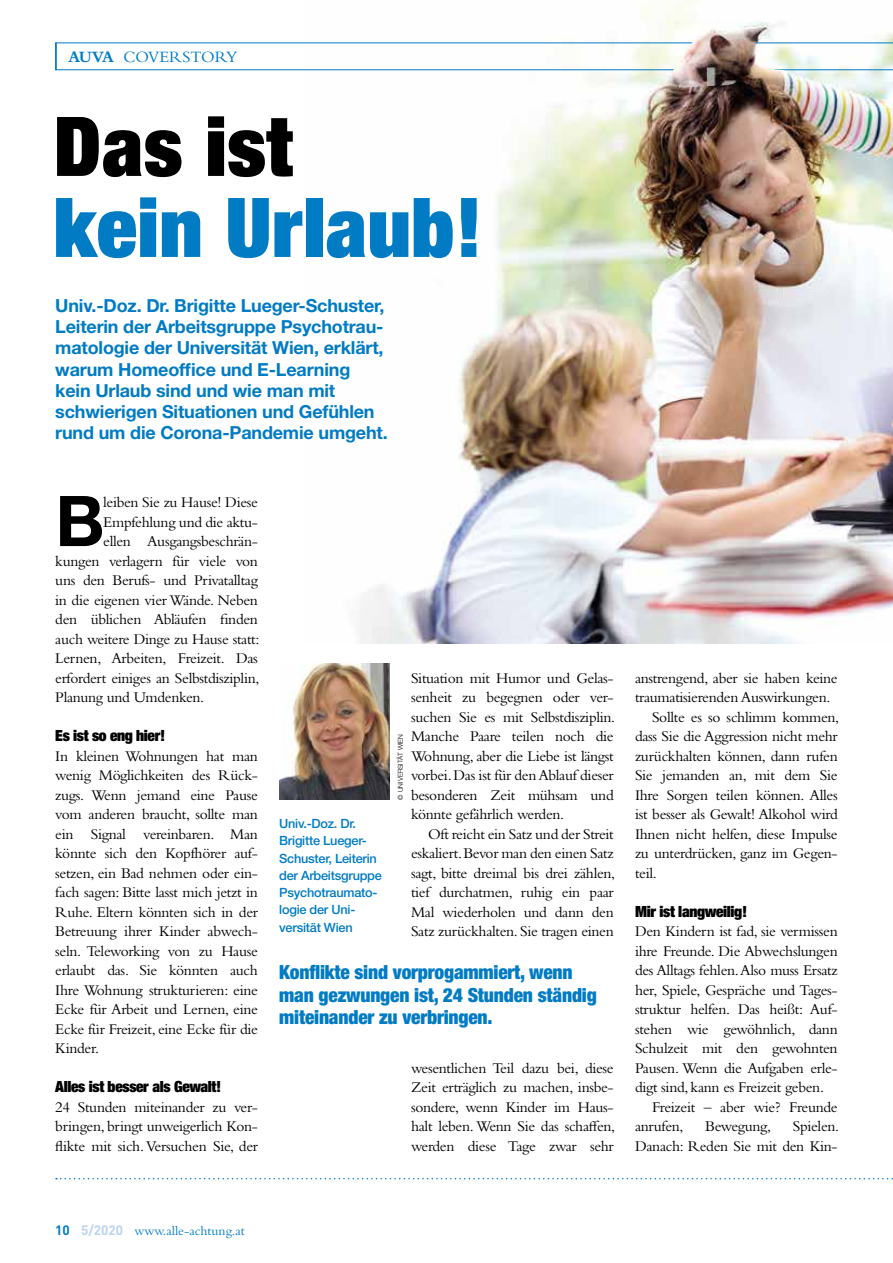
<style>
.page{position:relative;width:893px;height:1263px;background:#fff}
.page>*{position:absolute;margin:0;border:0;box-sizing:border-box;transform-origin:0 0}
.t1{font:900 condensed 82.5px/81px "Helvetica Neue LT Std";letter-spacing:.01em;color:#007bc4}
.t2{font:700 70.05px "Helvetica Neue LT Std";color:#000}
.t3{font:900 condensed 19.5px/22.5px "Helvetica Neue LT Std";letter-spacing:-.01em;color:#007bc4}
.t4{font:700 18px/21px "Helvetica Neue LT Std";letter-spacing:-.01em;color:#007bc4}
.t5{font:16.5px "Bembo Std";color:#007bc4}
.t6{font:15.45px/19.5px "Bembo Std";letter-spacing:-.02em;color:#000;text-align:justify}
.t7{font:900 condensed 15.45px "Helvetica Neue LT Std";letter-spacing:-.02em;color:#000}
.t8{font:13.5px "Bembo Std";color:#007bc4}
.t9{font:500 12.75px/17.2px "Helvetica Neue LT Std";letter-spacing:-.02em;color:#007bc4}
.t10{font:300 6.75px "Helvetica Neue LT Std";color:#000}
.s1{font-weight:700}
.s2{color:#000}
.s3{font-family:"DIN Pro";font-weight:700}
.s4{font-family:"DIN Pro";font-weight:700;color:#bcd4f0}
</style>
<div class="page">
<img style="left:360px;top:0;width:533px;height:644px">
<svg style="left:55px;top:42px;width:838px;height:29px"></svg>
<hr style="left:55px;top:43px;width:2px;height:27px;background:#007bc4">
<img style="left:279px;top:663px;width:111px;height:137px">
<img style="left:671px;top:39px;width:115px;height:49px">
<svg style="left:56px;top:1178px;width:837px;height:1px"></svg>
<p class="t5" style="left:68px;top:47px;width:171px"><span class="s1">AUVA</span> COVERSTORY</p>
<h1 class="t1" style="left:54px;top:104px;width:430px"><span class="s2">Das ist<br></span>kein Urlaub!</h1>
<p class="t4" style="left:55px;top:295px;width:334px">Univ.-Doz. Dr. Brigitte Lueger-Schuster, Leiterin der Arbeitsgruppe Psychotrau&shy;matologie der Universität Wien, erklärt, warum Homeoffice und E-Learning kein Urlaub sind und wie man mit schwierigen Situationen und Gefühlen rund um die Corona-Pandemie umgeht.</p>
<p class="t2" style="left:55px;top:478px;width:51px">B</p>
<p class="t6" style="left:103px;top:492px;width:156px">leiben Sie zu Hause! Diese</p>
<p class="t6" style="left:103px;top:512px;width:156px">Empfehlung und die aktu-</p>
<p class="t6" style="left:103px;top:531px;width:156px">ellen Ausgangsbeschrän-</p>
<p class="t6" style="left:55px;top:551px;width:204px">kungen verlagern für viele von</p>
<p class="t6" style="left:55px;top:570px;width:204px">uns den Berufs- und Privatalltag</p>
<p class="t6" style="left:55px;top:590px;width:204px">in die eigenen vier Wände. Neben</p>
<p class="t6" style="left:55px;top:609px;width:204px">den üblichen Abläufen finden</p>
<p class="t6" style="left:55px;top:629px;width:206px">auch weitere Dinge zu Hause statt:</p>
<p class="t6" style="left:55px;top:648px;width:204px">Lernen, Arbeiten, Freizeit. Das</p>
<p class="t6" style="left:55px;top:668px;width:206px">erfordert einiges an Selbstdisziplin,</p>
<p class="t6" style="left:55px;top:687px;width:151px">Planung und Umdenken.</p>
<h2 class="t7" style="left:55px;top:726px;width:112px">Es ist so eng hier!</h2>
<p class="t6" style="left:55px;top:746px;width:204px">In kleinen Wohnungen hat man wenig Möglichkeiten des Rück&shy;zugs. Wenn jemand eine Pause vom anderen braucht, sollte man ein Signal vereinbaren. Man könnte sich den Kopfhörer auf&shy;setzen, ein Bad nehmen oder ein&shy;fach sagen: Bitte lasst mich jetzt in Ruhe. Eltern könnten sich in der Betreuung ihrer Kinder abwech&shy;seln. Teleworking von zu Hause erlaubt das. Sie könnten auch Ihre Wohnung strukturieren: eine Ecke für Arbeit und Lernen, eine Ecke für Freizeit, eine Ecke für die Kinder.</p>
<h2 class="t7" style="left:55px;top:1077px;width:168px">Alles ist besser als Gewalt!</h2>
<p class="t6" style="left:55px;top:1097px;width:204px">24 Stunden miteinander zu ver&shy;bringen, bringt unweigerlich Kon&shy;flikte mit sich. Versuchen Sie, der</p>
<p class="t6" style="left:411px;top:668px;width:206px">Situation mit Humor und Gelas&shy;senheit zu begegnen oder ver&shy;suchen Sie es mit Selbstdisziplin.<br>Manche Paare teilen noch die Wohnung, aber die Liebe ist längst vorbei. Das ist für den Ablauf dieser besonderen Zeit mühsam und könnte gefährlich werden.</p>
<p class="t6" style="left:411px;top:824px;width:206px;text-indent:17px">Oft reicht ein Satz und der Streit eskaliert. Bevor man den einen Satz sagt, bitte dreimal bis drei zählen, tief durchatmen, ruhig ein paar Mal wiederholen und dann den Satz zurückhalten. Sie tragen einen</p>
<p class="t10" style="left:396px;top:800px;width:67px;rotate:-90deg">© UNIVERSITÄT WIEN</p>
<p class="t9" style="left:279px;top:815px;width:104px">Univ.-Doz. Dr.<br>Brigitte Lueger-<br>Schuster, Leiterin der Arbeitsgruppe<br>Psychotraumato&shy;logie der Uni&shy;versität Wien</p>
<p class="t3" style="left:279px;top:960px;width:319px">Konflikte sind vorprogammiert, wenn man gezwungen ist, 24 Stunden ständig miteinander zu verbringen.</p>
<p class="t6" style="left:411px;top:1058px;width:206px">wesentlichen Teil dazu bei, diese Zeit erträglich zu machen, insbe&shy;sondere, wenn Kinder im Haus&shy;halt leben. Wenn Sie das schaffen, werden diese Tage zwar sehr</p>
<p class="t6" style="left:635px;top:668px;width:204px">anstrengend, aber sie haben keine traumatisierenden Auswirkungen.</p>
<p class="t6" style="left:635px;top:707px;width:206px;text-indent:17px">Sollte es so schlimm kommen, dass Sie die Aggression nicht mehr zurückhalten können, dann rufen Sie jemanden an, mit dem Sie Ihre Sorgen teilen können. Alles ist besser als Gewalt! Alkohol wird Ihnen nicht helfen, diese Impulse zu unterdrücken, ganz im Gegen&shy;teil.</p>
<h2 class="t7" style="left:635px;top:901px;width:114px">Mir ist langweilig!</h2>
<p class="t6" style="left:635px;top:921px;width:204px">Den Kindern ist fad, sie vermissen ihre Freunde. Die Abwechslungen des Alltags fehlen. Also muss Ersatz her, Spiele, Gespräche und Tages&shy;struktur helfen. Das heißt: Auf&shy;stehen wie gewöhnlich, dann Schulzeit mit den gewohnten Pausen. Wenn die Aufgaben erle&shy;digt sind, kann es Freizeit geben.</p>
<p class="t6" style="left:635px;top:1097px;width:204px;text-indent:17px">Freizeit – aber wie? Freunde anrufen,</p>
<p class="t6" style="left:635px;top:1116px;width:206px;text-align:right">Spielen.<br>Danach: Reden Sie mit den Kin-</p>
<p class="t6" style="left:705px;top:1116px;width:67px">Bewegung,</p>
<p class="t8" style="left:55px;top:1223px;width:191px"><span class="s3">10</span> <span class="s4">5/2020</span> www.alle-achtung.at</p>
</div>
